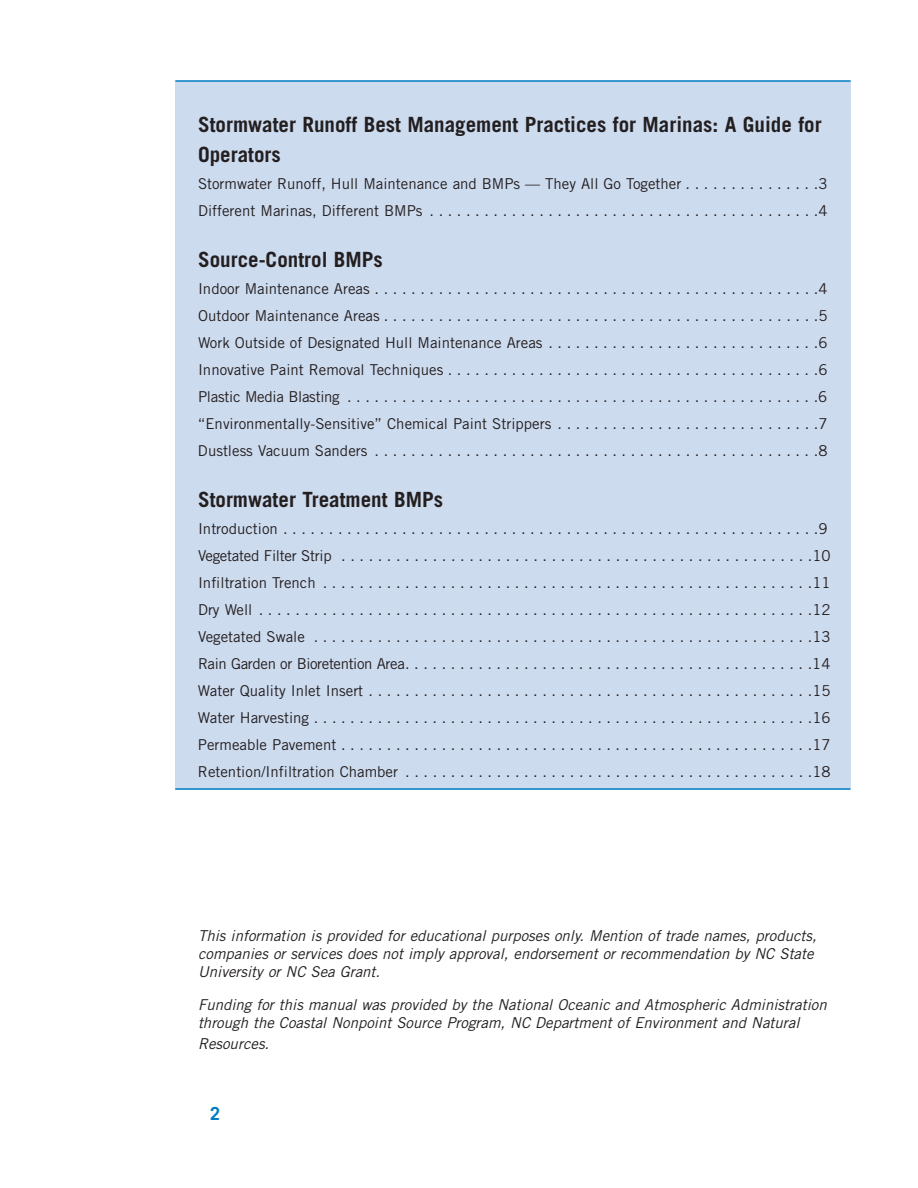
<style>
.page{position:relative;width:918px;height:1188px;background:#fff}
.page>*{position:absolute;margin:0;border:0;box-sizing:border-box;transform-origin:0 0}
.t1{font:700 21px/30px "Trade Gothic";color:#231f20}
.t2{font:700 18px "Trade Gothic";color:#007cc2}
.t3{font:15px/27px "Trade Gothic";color:#231f20}
.t4{font:italic 15px/18px "Trade Gothic";color:#231f20}
</style>
<div class="page">
<div style="left:175px;top:81px;width:675px;height:709px;background:#cddbef"></div>
<hr style="left:175px;top:80px;width:676px;height:2px;background:#007cc2">
<hr style="left:175px;top:788px;width:675px;height:2px;background:#007cc2">
<h1 class="t1" style="left:198px;top:111px;width:625px">Stormwater Runoff Best Management Practices for Marinas: A Guide for<br>Operators</h1>
<p class="t3" style="left:198px;top:171px;width:631px">Stormwater Runoff, Hull Maintenance and BMPs — They All Go Together . . . . . . . . . . . . . . .3<br>Different Marinas, Different BMPs . . . . . . . . . . . . . . . . . . . . . . . . . . . . . . . . . . . . . . . . . . .4</p>
<h1 class="t1" style="left:198px;top:246px;width:186px">Source-Control BMPs</h1>
<p class="t3" style="left:198px;top:276px;width:631px;text-align:justify">Indoor Maintenance Areas . . . . . . . . . . . . . . . . . . . . . . . . . . . . . . . . . . . . . . . . . . . . . . . . .4<br>Outdoor Maintenance Areas . . . . . . . . . . . . . . . . . . . . . . . . . . . . . . . . . . . . . . . . . . . . . . . .5<br>Work Outside of Designated Hull Maintenance Areas . . . . . . . . . . . . . . . . . . . . . . . . . . . . . .6<br>Innovative Paint Removal Techniques . . . . . . . . . . . . . . . . . . . . . . . . . . . . . . . . . . . . . . . . .6<br>Plastic Media Blasting ....................................................6 “Environmentally-Sensitive” Chemical Paint Strippers . . . . . . . . . . . . . . . . . . . . . . . . . . . . .7<br>Dustless Vacuum Sanders . . . . . . . . . . . . . . . . . . . . . . . . . . . . . . . . . . . . . . . . . . . . . . . . .8</p>
<h1 class="t1" style="left:198px;top:486px;width:247px">Stormwater Treatment BMPs</h1>
<p class="t3" style="left:198px;top:516px;width:634px">Introduction . . . . . . . . . . . . . . . . . . . . . . . . . . . . . . . . . . . . . . . . . . . . . . . . . . . . . . . . . . .9<br>Vegetated Filter Strip . . . . . . . . . . . . . . . . . . . . . . . . . . . . . . . . . . . . . . . . . . . . . . . . . . . .10<br>Infiltration Trench . . . . . . . . . . . . . . . . . . . . . . . . . . . . . . . . . . . . . . . . . . . . . . . . . . . . . .11<br>Dry Well . . . . . . . . . . . . . . . . . . . . . . . . . . . . . . . . . . . . . . . . . . . . . . . . . . . . . . . . . . . . .12<br>Vegetated Swale . . . . . . . . . . . . . . . . . . . . . . . . . . . . . . . . . . . . . . . . . . . . . . . . . . . . . . .13<br>Rain Garden or Bioretention Area.............................................14<br>Water Quality Inlet Insert . . . . . . . . . . . . . . . . . . . . . . . . . . . . . . . . . . . . . . . . . . . . . . . . .15<br>Water Harvesting . . . . . . . . . . . . . . . . . . . . . . . . . . . . . . . . . . . . . . . . . . . . . . . . . . . . . . .16<br>Permeable Pavement . . . . . . . . . . . . . . . . . . . . . . . . . . . . . . . . . . . . . . . . . . . . . . . . . . . .17<br>Retention/Infiltration Chamber . . . . . . . . . . . . . . . . . . . . . . . . . . . . . . . . . . . . . . . . . . . . .18</p>
<p class="t4" style="left:198px;top:928px;width:620px">This information is provided for educational purposes only. Mention of trade names, products, companies or services does not imply approval, endorsement or recommendation by NC State<br>University or NC Sea Grant.</p>
<p class="t4" style="left:198px;top:997px;width:630px">Funding for this manual was provided by the National Oceanic and Atmospheric Administration through the Coastal Nonpoint Source Program, NC Department of Environment and Natural</p>
<p class="t4" style="left:198px;top:1036px;width:73px">Resources.</p>
<p class="t2" style="left:210px;top:1107px;width:12px">2</p>
</div>
